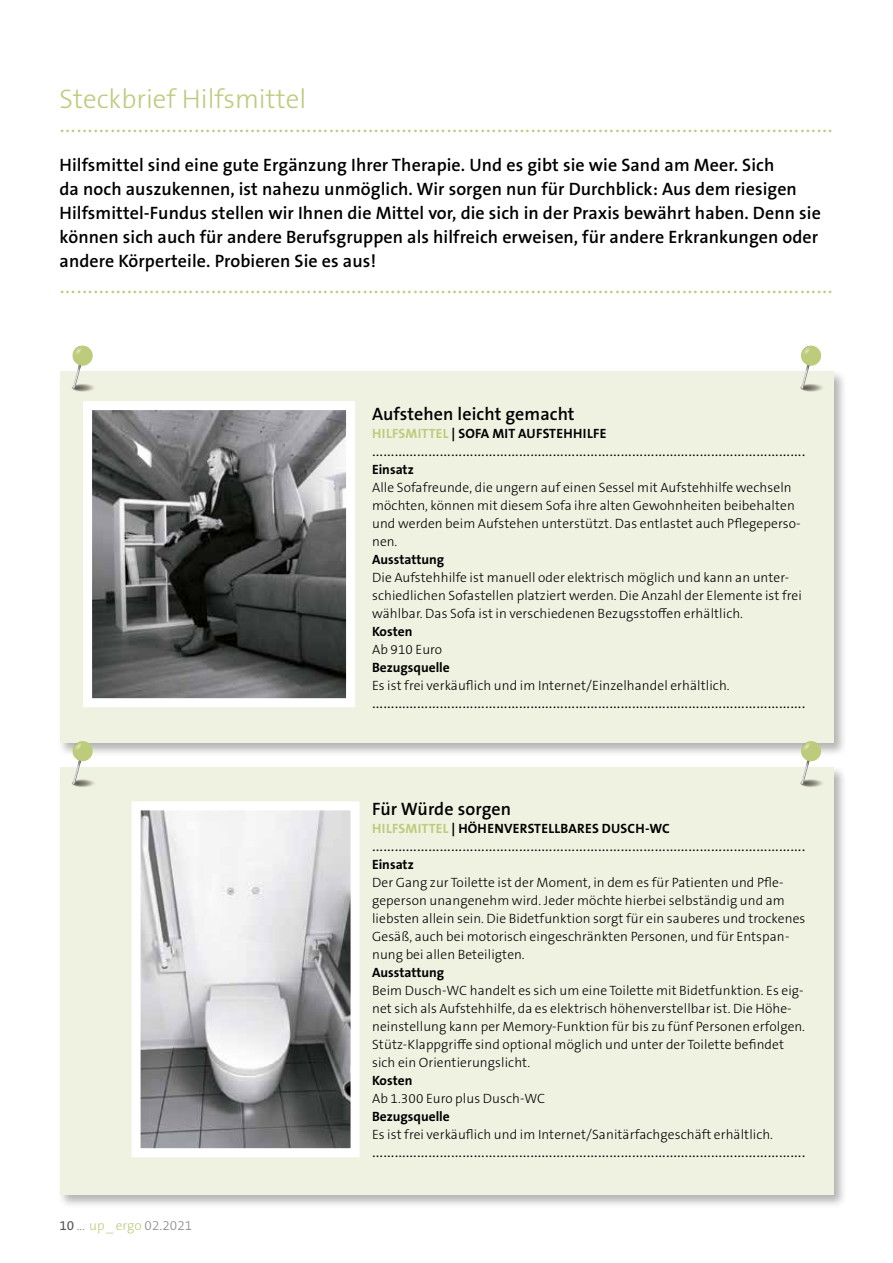
<style>
.page{position:relative;width:893px;height:1263px;background:#fff}
.page>*{position:absolute;margin:0;border:0;box-sizing:border-box;transform-origin:0 0}
.t1{font:300 27px/23.4px "The Sans B W3";color:#bdcb7c}
.t2{font:300 18px "The Sans B W3";color:#000}
.t3{font:600 18px/24px "The Sans B W6";letter-spacing:.005em;color:#000}
.t4{font:300 13.5px/18px "The Sans B W3";letter-spacing:.01em;color:#000}
.t5{font:700 13.5px "The Sans B W7";color:#000}
.t6{font:700 13.5px "The Sans B W7";letter-spacing:.02em;color:#000}
.t7{font:300 13.5px "The Sans B W3";color:#878787}
.s1{color:#bdcb7c}
.s2{font-family:"The Sans B W5 Plain";font-weight:400;color:#575756}
</style>
<div class="page">
<div style="left:57px;top:369px;width:791px;height:388px;background:#000;opacity:.3"></div>
<div style="left:60px;top:371px;width:774px;height:372px;background:#eff2e1"></div>
<div style="left:57px;top:765px;width:791px;height:444px;background:#000;opacity:.3"></div>
<div style="left:60px;top:767px;width:774px;height:428px;background:#eff2e1"></div>
<div style="left:800px;top:383px;width:24px;height:9px;background:#e9ebdb;border-radius:50%"></div>
<svg style="left:800px;top:384px;width:23px;height:8px"></svg>
<div style="left:800px;top:384px;width:22px;height:7px;background:#d7d8c8;border-radius:50%"></div>
<div style="left:800px;top:384px;width:21px;height:7px;background:#cdcdbf;border-radius:50%"></div>
<div style="left:801px;top:384px;width:19px;height:7px;background:#c1bfb2;border-radius:50%"></div>
<div style="left:801px;top:385px;width:18px;height:6px;background:#bab7aa;border-radius:50%"></div>
<svg style="left:801px;top:385px;width:17px;height:6px"></svg>
<div style="left:801px;top:385px;width:15px;height:5px;background:#969388;border-radius:50%"></div>
<div style="left:801px;top:385px;width:14px;height:5px;background:#8c887e;border-radius:50%"></div>
<hr style="left:802px;top:386px;width:11px;height:4px;background:#817e74;border-radius:50%">
<div style="left:801px;top:346px;width:20px;height:20px;background:#bdcb7c;border-radius:50%"></div>
<svg style="left:801px;top:346px;width:11px;height:43px"></svg>
<div style="left:800px;top:779px;width:24px;height:8px;background:#e8eada;border-radius:50%"></div>
<svg style="left:800px;top:780px;width:21px;height:7px"></svg>
<div style="left:801px;top:780px;width:19px;height:6px;background:#c5c4b5;border-radius:50%"></div>
<div style="left:801px;top:780px;width:18px;height:6px;background:#b9b8aa;border-radius:50%"></div>
<div style="left:801px;top:780px;width:17px;height:6px;background:#afaca0;border-radius:50%"></div>
<div style="left:801px;top:780px;width:16px;height:6px;background:#a19e92;border-radius:50%"></div>
<div style="left:801px;top:781px;width:15px;height:5px;background:#969288;border-radius:50%"></div>
<div style="left:801px;top:781px;width:14px;height:5px;background:#8c887e;border-radius:50%"></div>
<hr style="left:802px;top:781px;width:11px;height:4px;background:#848177;border-radius:50%">
<div style="left:801px;top:741px;width:20px;height:20px;background:#bdcb7c;border-radius:50%"></div>
<svg style="left:801px;top:741px;width:11px;height:44px"></svg>
<div style="left:71px;top:779px;width:25px;height:8px;background:#e9ecdb;border-radius:50%"></div>
<div style="left:72px;top:779px;width:23px;height:8px;background:#e5e7d6;border-radius:50%"></div>
<div style="left:72px;top:779px;width:22px;height:8px;background:#e0e2d2;border-radius:50%"></div>
<div style="left:72px;top:779px;width:21px;height:8px;background:#d9d9ca;border-radius:50%"></div>
<svg style="left:72px;top:780px;width:21px;height:7px"></svg>
<div style="left:72px;top:780px;width:19px;height:6px;background:#bebdb0;border-radius:50%"></div>
<div style="left:72px;top:780px;width:18px;height:6px;background:#b3b1a4;border-radius:50%"></div>
<div style="left:73px;top:780px;width:16px;height:6px;background:#a5a296;border-radius:50%"></div>
<div style="left:73px;top:781px;width:15px;height:5px;background:#99968b;border-radius:50%"></div>
<div style="left:73px;top:781px;width:14px;height:5px;background:#8e8b80;border-radius:50%"></div>
<hr style="left:73px;top:781px;width:12px;height:4px;background:#87847a;border-radius:50%">
<div style="left:73px;top:741px;width:20px;height:20px;background:#bdcb7c;border-radius:50%"></div>
<svg style="left:73px;top:741px;width:11px;height:44px"></svg>
<img style="left:93px;top:411px;width:252px;height:286px">
<div style="left:83px;top:401px;width:272px;height:306px;border:9px solid #fff"></div>
<img style="left:142px;top:811px;width:208px;height:336px">
<div style="left:132px;top:801px;width:228px;height:356px;border:9px solid #fff"></div>
<div style="left:71px;top:383px;width:25px;height:9px;background:#ebeddd;border-radius:50%"></div>
<svg style="left:72px;top:384px;width:23px;height:8px"></svg>
<div style="left:72px;top:384px;width:21px;height:7px;background:#d2d1c3;border-radius:50%"></div>
<div style="left:72px;top:384px;width:20px;height:7px;background:#c7c7b9;border-radius:50%"></div>
<svg style="left:72px;top:384px;width:19px;height:7px"></svg>
<div style="left:73px;top:385px;width:16px;height:6px;background:#a19e93;border-radius:50%"></div>
<div style="left:73px;top:385px;width:15px;height:5px;background:#99968b;border-radius:50%"></div>
<div style="left:73px;top:385px;width:14px;height:5px;background:#8e8b81;border-radius:50%"></div>
<hr style="left:73px;top:386px;width:12px;height:4px;background:#89847b;border-radius:50%">
<hr style="left:73px;top:386px;width:11px;height:4px;background:#7e7a71;border-radius:50%">
<div style="left:73px;top:346px;width:20px;height:20px;background:#bdcb7c;border-radius:50%"></div>
<svg style="left:73px;top:346px;width:11px;height:43px"></svg>
<h1 class="t1" style="left:60px;top:88px;width:775px">Steckbrief Hilfsmittel ..........................................................................................................................................</h1>
<p class="t3" style="left:60px;top:153px;width:763px">Hilfsmittel sind eine gute Ergänzung Ihrer Therapie. Und es gibt sie wie Sand am Meer. Sich<br>da noch auszukennen, ist nahezu unmöglich. Wir sorgen nun für Durchblick: Aus dem riesigen Hilfsmittel-Fundus stellen wir Ihnen die Mittel vor, die sich in der Praxis bewährt haben. Denn sie können sich auch für andere Berufsgruppen als hilfreich erweisen, für andere Erkrankungen oder andere Körperteile. Probieren Sie es aus!</p>
<h1 class="t1" style="left:60px;top:272px;width:775px">..........................................................................................................................................</h1>
<h2 class="t3" style="left:372px;top:402px;width:204px">Aufstehen leicht gemacht</h2>
<p class="t6" style="left:372px;top:425px;width:236px"><span class="s1">HILFSMITTEL</span> | SOFA MIT AUFSTEHHILFE</p>
<h2 class="t2" style="left:372px;top:438px;width:435px">...................................................................................................................</h2>
<p class="t5" style="left:372px;top:461px;width:43px">Einsatz</p>
<p class="t4" style="left:372px;top:478px;width:430px">Alle Sofafreunde, die ungern auf einen Sessel mit Aufstehhilfe wechseln möchten, können mit diesem Sofa ihre alten Gewohnheiten beibehalten und werden beim Aufstehen unterstützt. Das entlastet auch Pflegeperso&shy;nen.</p>
<p class="t5" style="left:372px;top:551px;width:74px">Ausstattung</p>
<p class="t4" style="left:372px;top:568px;width:431px">Die Aufstehhilfe ist manuell oder elektrisch möglich und kann an unter&shy;schiedlichen Sofastellen platziert werden. Die Anzahl der Elemente ist frei wählbar. Das Sofa ist in verschiedenen Bezugsstoffen erhältlich.</p>
<p class="t5" style="left:372px;top:623px;width:42px">Kosten</p>
<p class="t4" style="left:372px;top:640px;width:72px">Ab 910 Euro</p>
<p class="t5" style="left:372px;top:659px;width:79px">Bezugsquelle</p>
<p class="t4" style="left:372px;top:676px;width:359px">Es ist frei verkäuflich und im Internet/Einzelhandel erhältlich.</p>
<h2 class="t2" style="left:372px;top:690px;width:435px">...................................................................................................................</h2>
<p class="t7" style="left:60px;top:1216px;width:134px"><span class="s2">10</span> ... <span class="s1">up _ ergo</span> 02.2021</p>
<h2 class="t3" style="left:372px;top:797px;width:140px">Für Würde sorgen</h2>
<p class="t6" style="left:372px;top:820px;width:299px"><span class="s1">HILFSMITTEL</span> | HÖHENVERSTELLBARES DUSCH-WC</p>
<h2 class="t2" style="left:372px;top:833px;width:435px">...................................................................................................................</h2>
<p class="t5" style="left:372px;top:856px;width:43px">Einsatz</p>
<p class="t4" style="left:372px;top:874px;width:435px">Der Gang zur Toilette ist der Moment, in dem es für Patienten und Pfle&shy;geperson unangenehm wird. Jeder möchte hierbei selbständig und am liebsten allein sein. Die Bidetfunktion sorgt für ein sauberes und trockenes Gesäß, auch bei motorisch eingeschränkten Personen, und für Entspan&shy;nung bei allen Beteiligten.</p>
<p class="t5" style="left:372px;top:964px;width:74px">Ausstattung</p>
<p class="t4" style="left:372px;top:982px;width:434px">Beim Dusch-WC handelt es sich um eine Toilette mit Bidetfunktion. Es eig&shy;net sich als Aufstehhilfe, da es elektrisch höhenverstellbar ist. Die Höhe&shy;neinstellung kann per Memory-Funktion für bis zu fünf Personen erfolgen.<br>Stütz-Klappgriffe sind optional möglich und unter der Toilette befindet sich ein Orientierungslicht.</p>
<p class="t5" style="left:372px;top:1072px;width:42px">Kosten</p>
<p class="t4" style="left:372px;top:1089px;width:175px">Ab 1.300 Euro plus Dusch-WC</p>
<p class="t5" style="left:372px;top:1108px;width:79px">Bezugsquelle</p>
<p class="t4" style="left:372px;top:1125px;width:402px">Es ist frei verkäuflich und im Internet/Sanitärfachgeschäft erhältlich.</p>
<h2 class="t2" style="left:372px;top:1139px;width:435px">...................................................................................................................</h2>
</div>
